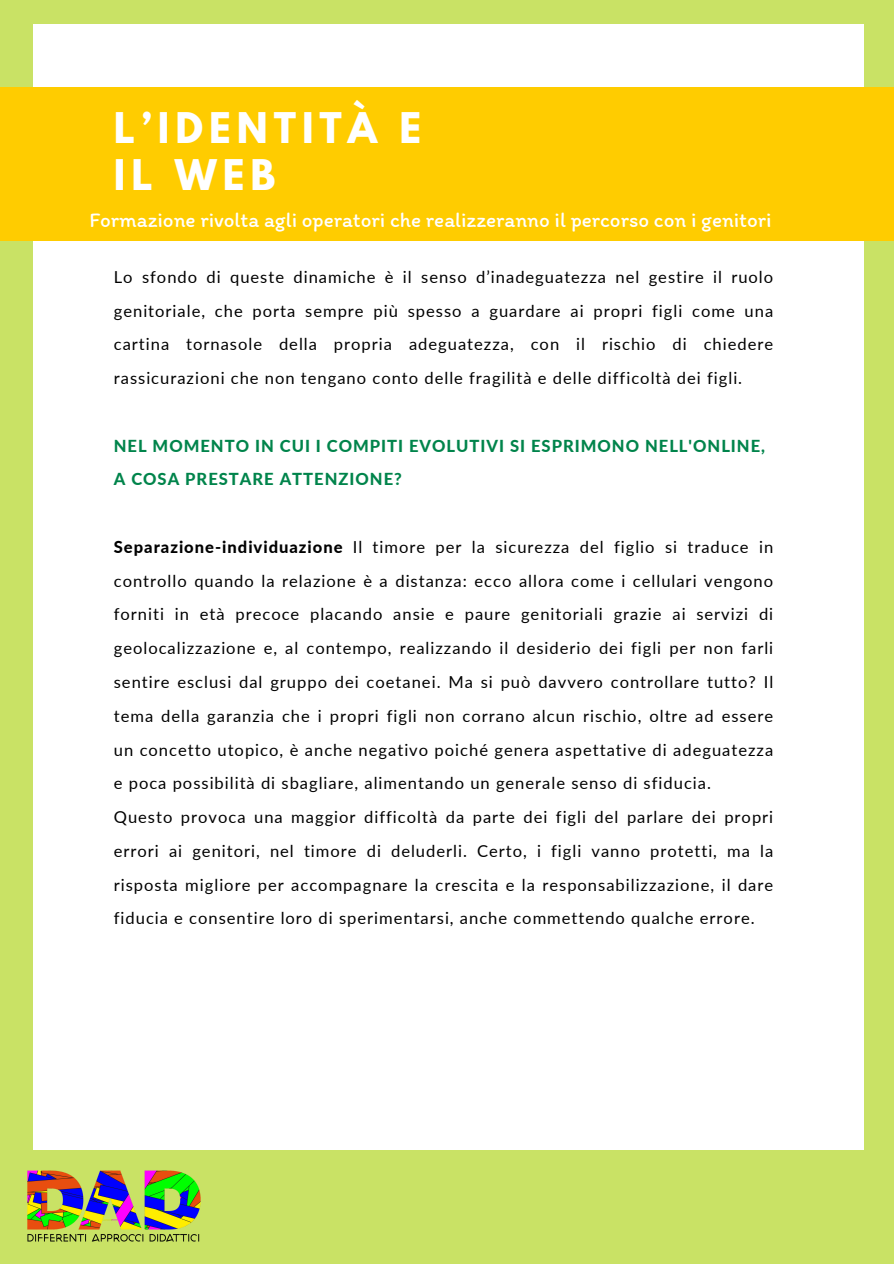
<style>
.page{position:relative;width:894px;height:1264px;background:#fff}
.page>*{position:absolute;margin:0;border:0;box-sizing:border-box;transform-origin:0 0}
.t1{font:700 37.5px/47.2px "League Spartan";letter-spacing:.16em;color:#fff}
.t2{font:21px "Itim";color:#fff}
.t3{font:16.5px/33.8px "Lato";letter-spacing:.06em;color:#000;text-align:justify}
.t4{font:800 16.5px/33.8px "Lato";letter-spacing:.06em;color:#00844b}
.s1{font-weight:800}
</style>
<div class="page">
<div style="left:0;top:0;width:893px;height:1263px;background:#c9e265"></div>
<div style="left:34px;top:25px;width:829px;height:1197px;background:#fff"></div>
<div style="left:0;top:87px;width:893px;height:153px;background:#fc0"></div>
<div style="left:7px;top:1150px;width:859px;height:113px;background:#c9e265"></div>
<img style="left:27px;top:1170px;width:174px;height:72px">
<p class="t1" style="left:114px;top:109px;width:309px">L’IDENTITÀ E<br>IL WEB</p>
<p class="t2" style="left:89px;top:207px;width:683px">Formazione rivolta agli operatori che realizzeranno il percorso con i genitori</p>
<p class="t3" style="left:114px;top:259px;width:660px">Lo sfondo di queste dinamiche è il senso d’inadeguatezza nel gestire il ruolo genitoriale, che porta sempre più spesso a guardare ai propri figli come una cartina tornasole della propria adeguatezza, con il rischio di chiedere rassicurazioni che non tengano conto delle fragilità e delle difficoltà dei figli.</p>
<p class="t4" style="left:114px;top:428px;width:652px">NEL MOMENTO IN CUI I COMPITI EVOLUTIVI SI ESPRIMONO NELL'ONLINE,<br>A COSA PRESTARE ATTENZIONE?</p>
<p class="t3" style="left:114px;top:529px;width:660px;text-align:left"><span class="s1">Separazione-individuazione</span> Il timore per la sicurezza del figlio si traduce in controllo quando la relazione è a distanza: ecco allora come i cellulari vengono forniti in età precoce placando ansie e paure genitoriali grazie ai servizi di geolocalizzazione e, al contempo, realizzando il desiderio dei figli per non farli sentire esclusi dal gruppo dei coetanei. Ma si può davvero controllare tutto? Il tema della garanzia che i propri figli non corrano alcun rischio, oltre ad essere un concetto utopico, è anche negativo poiché genera aspettative di adeguatezza e poca possibilità di sbagliare, alimentando un generale senso di sfiducia.<br>Questo provoca una maggior difficoltà da parte dei figli del parlare dei propri errori ai genitori, nel timore di deluderli. Certo, i figli vanno protetti, ma la risposta migliore per accompagnare la crescita e la responsabilizzazione, il dare fiducia e consentire loro di sperimentarsi, anche commettendo qualche errore.</p>
</div>
